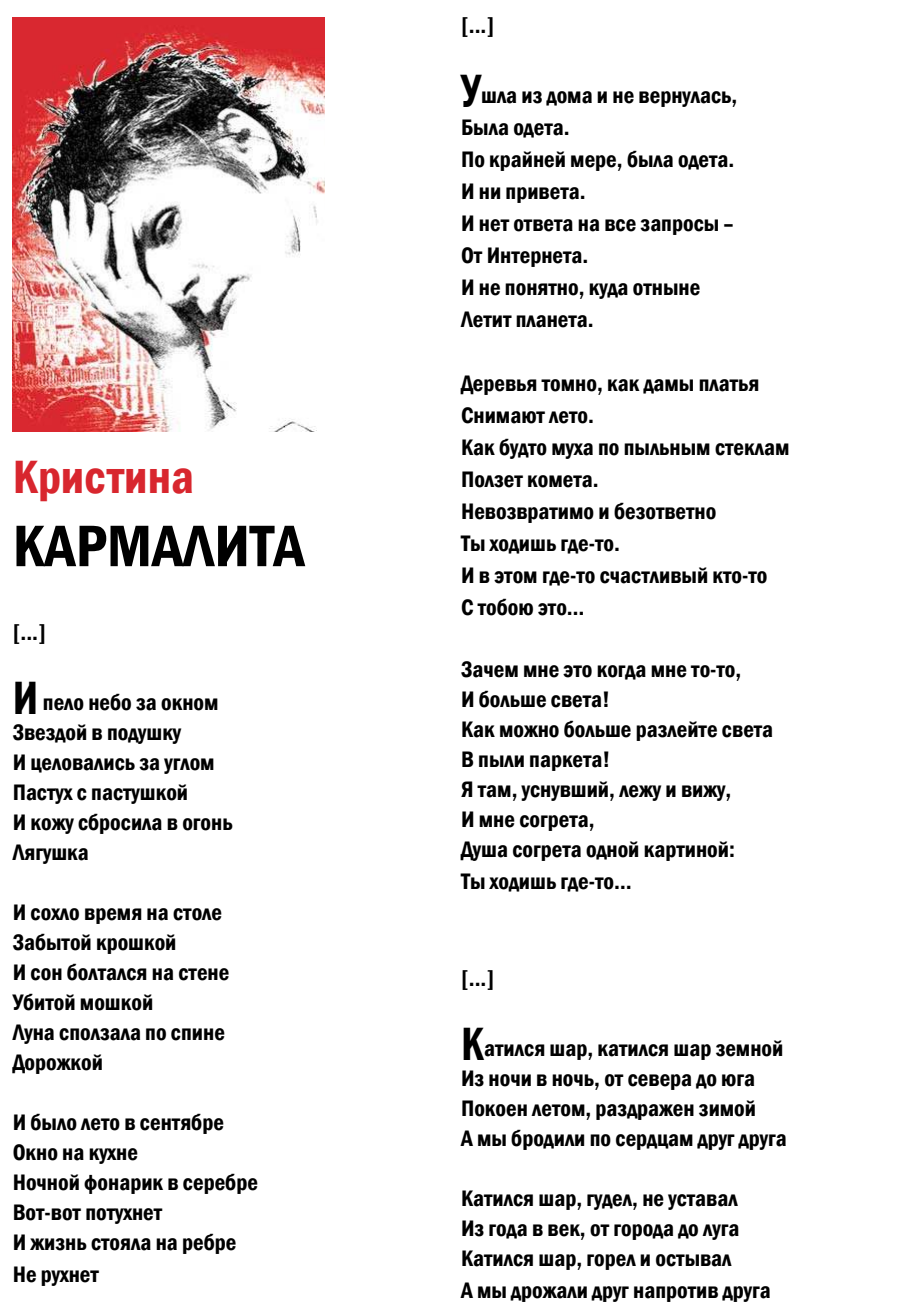
<style>
.page{position:relative;width:908px;height:1316px;background:#fff}
.page>*{position:absolute;margin:0;border:0;box-sizing:border-box;transform-origin:0 0}
.t1{font:600 condensed 60.6px "Franklin Gothic";color:#000}
.t2{font:600 condensed 48px "Franklin Gothic";color:#d8262e}
.t3{font:600 condensed 23px/32px "Franklin Gothic";color:#000}
.s1{font-size:48px}
</style>
<div class="page">
<img style="left:13px;top:17px;width:311px;height:414px">
<h2 class="t2" style="left:13px;top:445px;width:183px">Кристина</h2>
<h1 class="t1" style="left:13px;top:505px;width:293px">КАРМАЛИТА</h1>
<p class="t3" style="left:13px;top:616px;width:35px">[...]</p>
<p class="t3" style="left:13px;top:687px;width:221px;line-height:30px"><span class="s1">И</span> пело небо за окном<br>Звездой в подушку<br>И целовались за углом<br>Пастух с пастушкой<br>И кожу сбросила в огонь<br>Лягушка</p>
<p class="t3" style="left:13px;top:897px;width:218px;line-height:30px">И сохло время на столе<br>Забытой крошкой<br>И сон болтался на стене<br>Убитой мошкой<br>Луна сползала по спине<br>Дорожкой</p>
<p class="t3" style="left:13px;top:1106px;width:247px;line-height:30.4px">И было лето в сентябре<br>Окно на кухне<br>Ночной фонарик в серебре<br>Вот-вот потухнет<br>И жизнь стояла на ребре<br>Не рухнет</p>
<p class="t3" style="left:461px;top:9px;width:35px">[...]</p>
<p class="t3" style="left:461px;top:79px;width:278px"><span class="s1">У</span>шла из дома и не вернулась,<br>Была одета.<br>По крайней мере, была одета.<br>И ни привета.<br>И нет ответа на все запросы –<br>От Интернета.<br>И не понятно, куда отныне<br>Летит планета.</p>
<p class="t3" style="left:461px;top:367px;width:330px">Деревья томно, как дамы платья<br>Снимают лето.<br>Как будто муха по пыльным стеклам<br>Ползет комета.<br>Невозвратимо и безответно<br>Ты ходишь где-то.<br>И в этом где-то счастливый кто-то<br>С тобою это…</p>
<p class="t3" style="left:461px;top:654px;width:313px;line-height:30.2px">Зачем мне это когда мне то-то,<br>И больше света!<br>Как можно больше разлейте света<br>В пыли паркета!<br>Я там, уснувший, лежу и вижу,<br>И мне согрета,<br>Душа согрета одной картиной:<br>Ты ходишь где-то…</p>
<p class="t3" style="left:461px;top:961px;width:35px">[...]</p>
<p class="t3" style="left:461px;top:1032px;width:327px;line-height:30px"><span class="s1">К</span>атился шар, катился шар земной<br>Из ночи в ночь, от севера до юга<br>Покоен летом, раздражен зимой<br>А мы бродили по сердцам друг друга</p>
<p class="t3" style="left:461px;top:1182px;width:311px;line-height:30.6px">Катился шар, гудел, не уставал<br>Из года в век, от города до луга<br>Катился шар, горел и остывал<br>А мы дрожали друг напротив друга</p>
</div>
